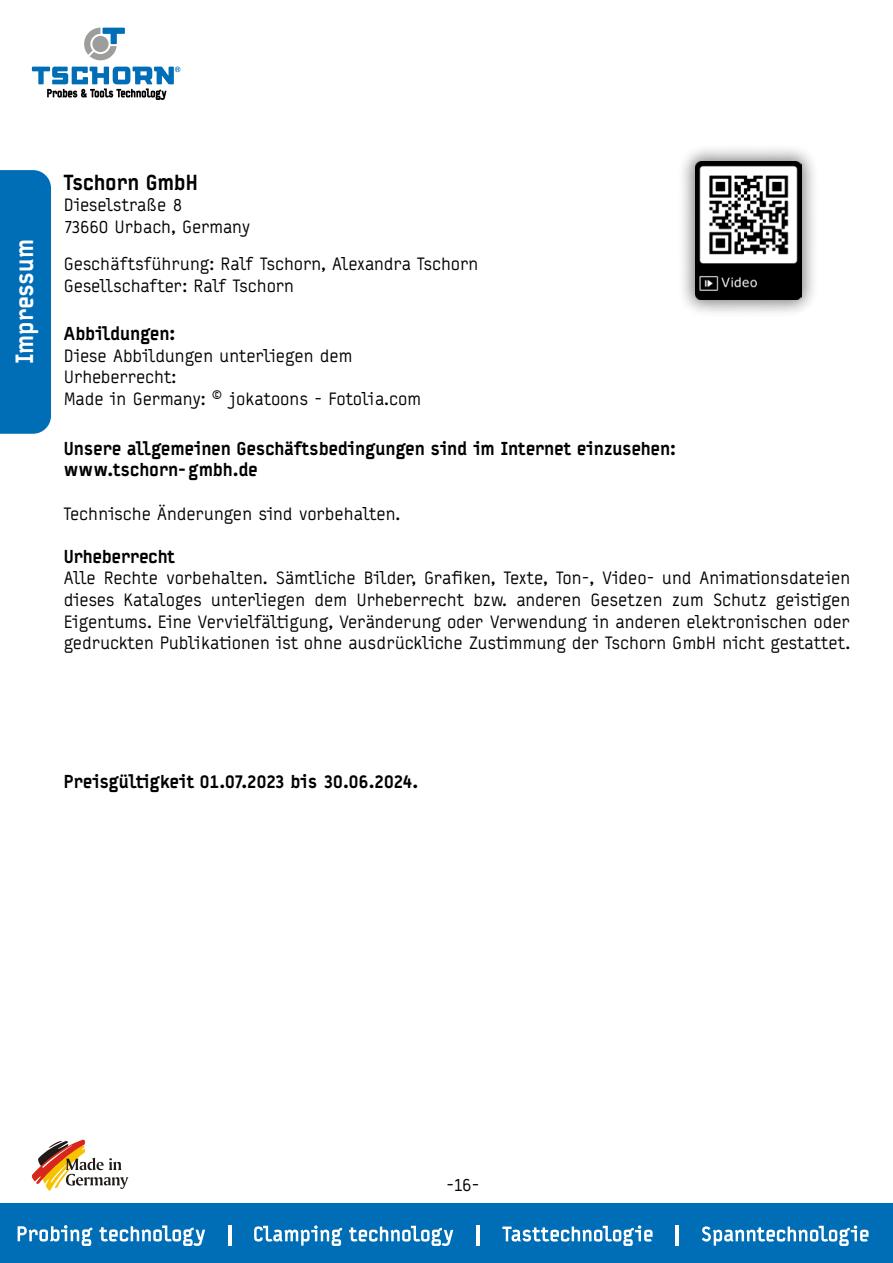
<style>
.page{position:relative;width:893px;height:1263px;background:#fff}
.page>*{position:absolute;margin:0;border:0;box-sizing:border-box;transform-origin:0 0}
.t1{font:900 24px "Typestar";letter-spacing:-.015em;color:#fff}
.t2{font:900 21px "Typestar";letter-spacing:-.02em;color:#000}
.t3{font:18px/21.6px "Typestar";letter-spacing:-.015em;color:#000}
.t4{font:900 18px/21.6px "Typestar";letter-spacing:-.01em;color:#000}
</style>
<div class="page">
<svg style="left:32px;top:1139px;width:97px;height:52px"></svg>
<div style="left:0;top:1203px;width:893px;height:60px;background:#006eb7"></div>
<svg style="left:254px;top:1225px;width:88px;height:21px"></svg>
<svg style="left:349px;top:1226px;width:104px;height:20px"></svg>
<svg style="left:502px;top:1225px;width:151px;height:21px"></svg>
<svg style="left:702px;top:1225px;width:166px;height:21px"></svg>
<hr style="left:228px;top:1225px;width:3px;height:21px;background:#fff">
<hr style="left:476px;top:1225px;width:4px;height:21px;background:#fff">
<hr style="left:675px;top:1225px;width:4px;height:21px;background:#fff">
<svg style="left:18px;top:1225px;width:74px;height:21px"></svg>
<svg style="left:99px;top:1225px;width:106px;height:21px"></svg>
<svg style="left:84px;top:28px;width:41px;height:32px"></svg>
<svg style="left:32px;top:67px;width:148px;height:33px"></svg>
<div style="left:0;top:170px;width:51px;height:264px;background:#006eb7"></div>
<div style="left:677px;top:143px;width:143px;height:175px;background:#000;opacity:.5"></div>
<img style="left:695px;top:162px;width:106px;height:138px">
<h1 class="t1" style="left:9px;top:364px;width:126px;rotate:-90deg">Impressum</h1>
<p class="t2" style="left:64px;top:169px;width:135px">Tschorn GmbH</p>
<p class="t3" style="left:64px;top:194px;width:188px">Dieselstraße 8<br>73660 Urbach, Germany</p>
<p class="t3" style="left:64px;top:253px;width:416px">Geschäftsführung: Ralf Tschorn, Alexandra Tschorn<br>Gesellschafter: Ralf Tschorn</p>
<p class="t4" style="left:64px;top:323px;width:113px">Abbildungen:</p>
<p class="t3" style="left:64px;top:345px;width:359px">Diese Abbildungen unterliegen dem<br>Urheberrecht:<br>Made in Germany: © jokatoons - Fotolia.com</p>
<p class="t4" style="left:64px;top:437px;width:614px">Unsere allgemeinen Geschäftsbedingungen sind im Internet einzusehen: www.tschorn-gmbh.de</p>
<p class="t3" style="left:64px;top:503px;width:338px">Technische Änderungen sind vorbehalten.</p>
<p class="t4" style="left:64px;top:545px;width:113px">Urheberrecht</p>
<p class="t3" style="left:64px;top:567px;width:788px;text-align:justify">Alle Rechte vorbehalten. Sämtliche Bilder, Grafiken, Texte, Ton-, Video- und Animationsdateien dieses Kataloges unterliegen dem Urheberrecht bzw. anderen Gesetzen zum Schutz geistigen Eigentums. Eine Vervielfältigung, Veränderung oder Verwendung in anderen elektronischen oder gedruckten Publikationen ist ohne ausdrückliche Zustimmung der Tschorn GmbH nicht gestattet.</p>
<p class="t4" style="left:64px;top:770px;width:356px">Preisgültigkeit 01.07.2023 bis 30.06.2024.</p>
<p class="t3" style="left:446px;top:1174px;width:35px">-16-</p>
</div>
